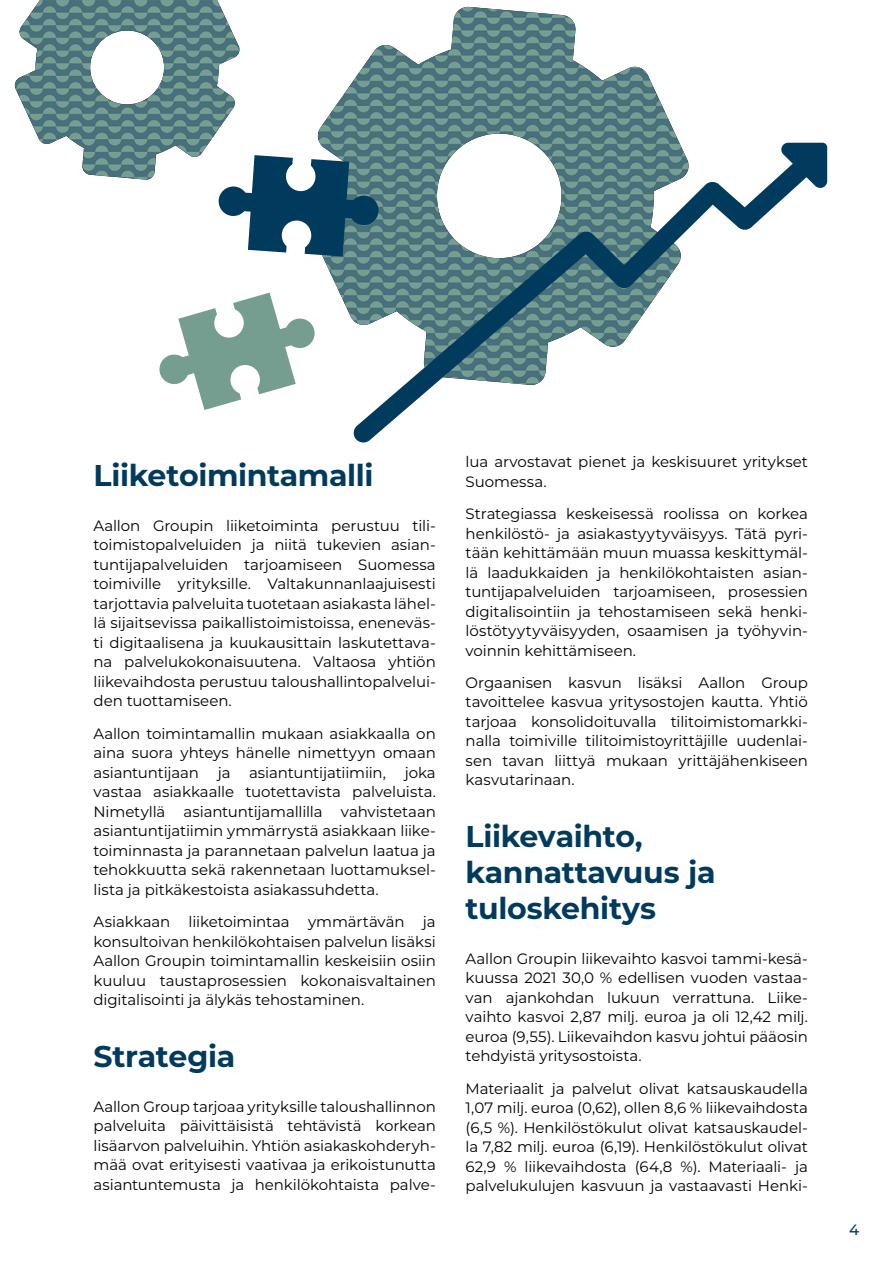
<style>
.page{position:relative;width:893px;height:1263px;background:#fff}
.page>*{position:absolute;margin:0;border:0;box-sizing:border-box;transform-origin:0 0}
.t1{font:700 30px/36px "Montserrat";letter-spacing:-.01em;color:#003a5d}
.t2{font:15px/19.5px "Montserrat";letter-spacing:-.005em;color:#000;text-align:justify}
.t3{font:500 15px "Montserrat";color:#003a5d}
</style>
<div class="page">
<img style="left:322px;top:7px;width:358px;height:313px">
<svg style="left:159px;top:293px;width:156px;height:117px"></svg>
<svg style="left:14px;top:0;width:365px;height:256px"></svg>
<svg style="left:353px;top:143px;width:474px;height:299px"></svg>
<h1 class="t1" style="left:94px;top:456px;width:282px">Liiketoimintamalli</h1>
<p class="t2" style="left:94px;top:515px;width:344px">Aallon Groupin liiketoiminta perustuu tili&shy;toimistopalveluiden ja niitä tukevien asian&shy;tuntijapalveluiden tarjoamiseen Suomessa toimiville yrityksille. Valtakunnanlaajuisesti tarjottavia palveluita tuotetaan asiakasta lähel&shy;lä sijaitsevissa paikallistoimistoissa, eneneväs&shy;ti digitaalisena ja kuukausittain laskutettava&shy;na palvelukokonaisuutena. Valtaosa yhtiön liikevaihdosta perustuu taloushallintopalvelui&shy;den tuottamiseen.</p>
<p class="t2" style="left:94px;top:723px;width:344px">Aallon toimintamallin mukaan asiakkaalla on aina suora yhteys hänelle nimettyyn omaan asiantuntijaan ja asiantuntijatiimiin, joka vastaa asiakkaalle tuotettavista palveluista.<br>Nimetyllä asiantuntijamallilla vahvistetaan asiantuntijatiimin ymmärrystä asiakkaan liike&shy;toiminnasta ja parannetaan palvelun laatua ja tehokkuutta sekä rakennetaan luottamuksel&shy;lista ja pitkäkestoista asiakassuhdetta.</p>
<p class="t2" style="left:94px;top:911px;width:344px">Asiakkaan liiketoimintaa ymmärtävän ja konsultoivan henkilökohtaisen palvelun lisäksi Aallon Groupin toimintamallin keskeisiin osiin kuuluu taustaprosessien kokonaisvaltainen digitalisointi ja älykäs tehostaminen.</p>
<h1 class="t1" style="left:94px;top:1036px;width:143px">Strategia</h1>
<p class="t2" style="left:94px;top:1096px;width:344px">Aallon Group tarjoaa yrityksille taloushallinnon palveluita päivittäisistä tehtävistä korkean lisäarvon palveluihin. Yhtiön asiakaskohderyh&shy;mää ovat erityisesti vaativaa ja erikoistunutta asiantuntemusta ja henkilökohtaista palve-</p>
<p class="t2" style="left:466px;top:452px;width:344px">lua arvostavat pienet ja keskisuuret yritykset<br>Suomessa.</p>
<p class="t2" style="left:466px;top:503px;width:344px">Strategiassa keskeisessä roolissa on korkea henkilöstö- ja asiakastyytyväisyys. Tätä pyri&shy;tään kehittämään muun muassa keskittymäl&shy;lä laadukkaiden ja henkilökohtaisten asian&shy;tuntijapalveluiden tarjoamiseen, prosessien digitalisointiin ja tehostamiseen sekä henki&shy;löstötyytyväisyyden, osaamisen ja työhyvin&shy;voinnin kehittämiseen.</p>
<p class="t2" style="left:466px;top:672px;width:344px">Orgaanisen kasvun lisäksi Aallon Group tavoittelee kasvua yritysostojen kautta. Yhtiö tarjoaa konsolidoituvalla tilitoimistomarkki&shy;nalla toimiville tilitoimistoyrittäjille uudenlai&shy;sen tavan liittyä mukaan yrittäjähenkiseen kasvutarinaan.</p>
<h1 class="t1" style="left:466px;top:817px;width:251px">Liikevaihto, kannattavuus ja tuloskehitys</h1>
<p class="t2" style="left:466px;top:948px;width:344px">Aallon Groupin liikevaihto kasvoi tammi-kesä&shy;kuussa 2021 30,0 % edellisen vuoden vastaa&shy;van ajankohdan lukuun verrattuna. Liike&shy;vaihto kasvoi 2,87 milj. euroa ja oli 12,42 milj. euroa (9,55). Liikevaihdon kasvu johtui pääosin tehdyistä yritysostoista.</p>
<p class="t2" style="left:466px;top:1078px;width:344px">Materiaalit ja palvelut olivat katsauskaudella 1,07 milj. euroa (0,62), ollen 8,6 % liikevaihdosta (6,5 %). Henkilöstökulut olivat katsauskaudel&shy;la 7,82 milj. euroa (6,19). Henkilöstökulut olivat 62,9 % liikevaihdosta (64,8 %). Materiaali- ja palvelukulujen kasvuun ja vastaavasti Henki-</p>
<p class="t3" style="left:849px;top:1219px;width:12px">4</p>
</div>
